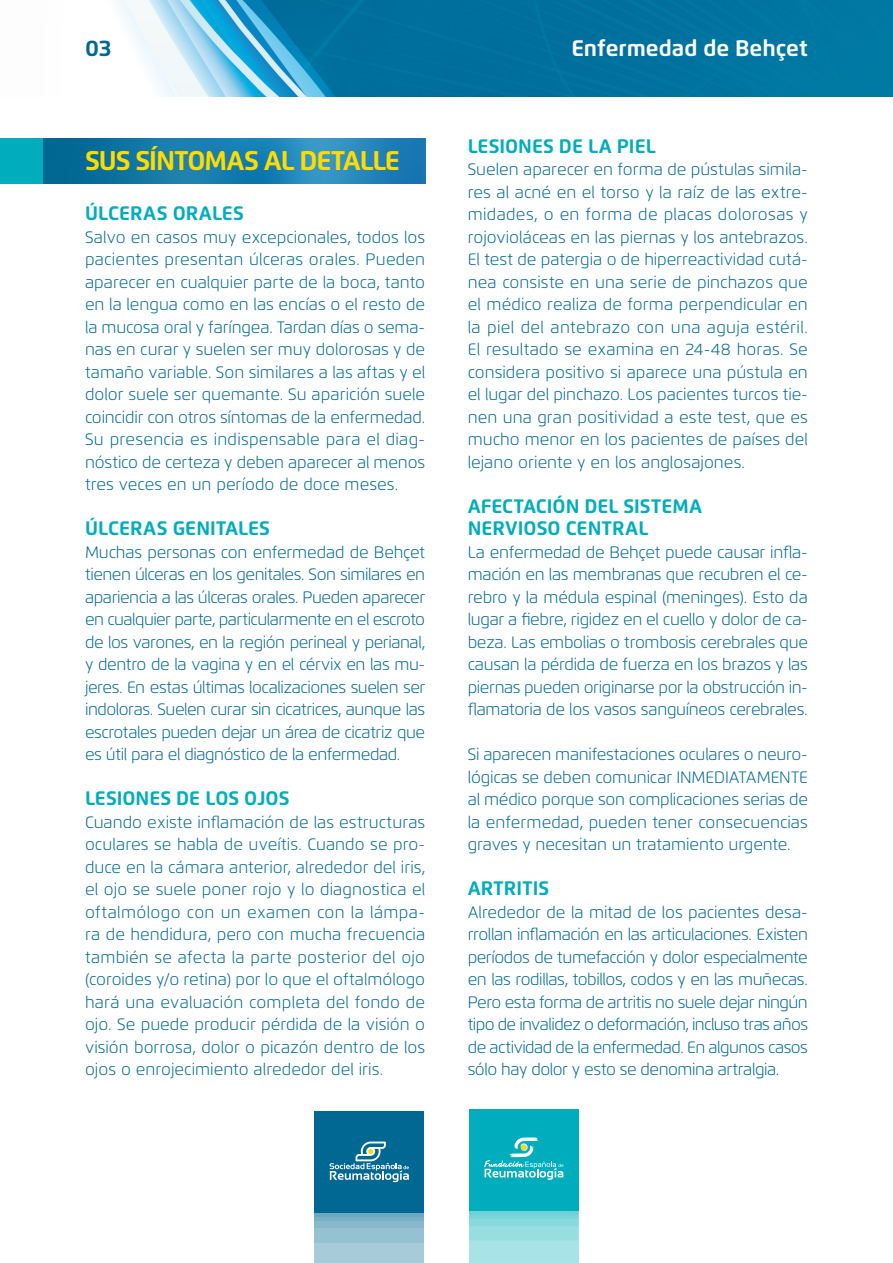
<style>
.page{position:relative;width:893px;height:1263px;background:#fff}
.page>*{position:absolute;margin:0;border:0;box-sizing:border-box;transform-origin:0 0}
.t1{font:700 27px "Flexo";letter-spacing:-.04em;color:#ffdc01}
.t2{font:700 22.5px "Flexo";color:#fff}
.t3{font:700 22.5px "Flexo";color:#006893}
.Subt_interior{font:700 19.5px/22.5px "Flexo";color:#00adbc}
.Cuerpo_de_texto_-bas{font:300 16.5px/22.5px "Flexo";letter-spacing:-.01em;color:#006893;text-align:justify}
</style>
<div class="page">
<img style="left:115px;top:0;width:778px;height:96px">
<div style="left:314px;top:1112px;width:110px;height:101px;background:#006893"></div>
<div style="left:314px;top:1213px;width:110px;height:50px;background:#a7cbd9"></div>
<div style="left:314px;top:1213px;width:110px;height:30px;background:#96c1d2"></div>
<div style="left:314px;top:1213px;width:110px;height:15px;background:#87b8cb"></div>
<div style="left:314px;top:1213px;width:110px;height:8px;background:#79b0c5"></div>
<hr style="left:314px;top:1213px;width:110px;height:4px;background:#6da8c0">
<svg style="left:330px;top:1141px;width:79px;height:41px"></svg>
<div style="left:469px;top:1109px;width:110px;height:102px;background:#00adbc"></div>
<div style="left:469px;top:1211px;width:110px;height:52px;background:#a7e3e7"></div>
<div style="left:469px;top:1211px;width:110px;height:29px;background:#96dee2"></div>
<div style="left:469px;top:1211px;width:110px;height:15px;background:#87d9de"></div>
<svg style="left:469px;top:1214px;width:109px;height:5px"></svg>
<svg style="left:469px;top:1211px;width:109px;height:3px"></svg>
<svg style="left:484px;top:1137px;width:80px;height:43px"></svg>
<div style="left:0;top:139px;width:43px;height:45px;background:#00adbc"></div>
<img style="left:43px;top:139px;width:382px;height:45px">
<h2 class="t3" style="left:85px;top:34px;width:28px">03</h2>
<h2 class="t2" style="left:571px;top:34px;width:238px">Enfermedad de Behçet</h2>
<p class="t1" style="left:85px;top:144px;width:317px">SUS SÍNTOMAS AL DETALLE</p>
<p class="Subt_interior" style="left:85px;top:202px;width:160px">ÚLCERAS ORALES</p>
<p class="Cuerpo_de_texto_-bas" style="left:85px;top:226px;width:342px">Salvo en casos muy excepcionales, todos los pacientes presentan úlceras orales. Pueden aparecer en cualquier parte de la boca, tanto en la lengua como en las encías o el resto de la mucosa oral y faríngea. Tardan días o sema&shy;nas en curar y suelen ser muy dolorosas y de tamaño variable. Son similares a las aftas y el dolor suele ser quemante. Su aparición suele coincidir con otros síntomas de la enfermedad.<br>Su presencia es indispensable para el diag&shy;nóstico de certeza y deben aparecer al menos tres veces en un período de doce meses.</p>
<p class="Subt_interior" style="left:85px;top:517px;width:187px">ÚLCERAS GENITALES</p>
<p class="Cuerpo_de_texto_-bas" style="left:85px;top:541px;width:342px">Muchas personas con enfermedad de Behçet tienen úlceras en los genitales. Son similares en apariencia a las úlceras orales. Pueden aparecer en cualquier parte, particularmente en el escroto de los varones, en la región perineal y perianal, y dentro de la vagina y en el cérvix en las mu&shy;jeres. En estas últimas localizaciones suelen ser indoloras. Suelen curar sin cicatrices, aunque las escrotales pueden dejar un área de cicatriz que es útil para el diagnóstico de la enfermedad.</p>
<p class="Subt_interior" style="left:85px;top:787px;width:206px">LESIONES DE LOS OJOS</p>
<p class="Cuerpo_de_texto_-bas" style="left:85px;top:811px;width:342px">Cuando existe inflamación de las estructuras oculares se habla de uveítis. Cuando se pro&shy;duce en la cámara anterior, alrededor del iris, el ojo se suele poner rojo y lo diagnostica el oftalmólogo con un examen con la lámpa&shy;ra de hendidura, pero con mucha frecuencia también se afecta la parte posterior del ojo (coroides y/o retina) por lo que el oftalmólogo hará una evaluación completa del fondo de ojo. Se puede producir pérdida de la visión o visión borrosa, dolor o picazón dentro de los ojos o enrojecimiento alrededor del iris.</p>
<p class="Subt_interior" style="left:468px;top:134px;width:189px">LESIONES DE LA PIEL</p>
<p class="Cuerpo_de_texto_-bas" style="left:468px;top:158px;width:342px">Suelen aparecer en forma de pústulas simila&shy;res al acné en el torso y la raíz de las extre&shy;midades, o en forma de placas dolorosas y rojovioláceas en las piernas y los antebrazos.<br>El test de patergia o de hiperreactividad cutá&shy;nea consiste en una serie de pinchazos que el médico realiza de forma perpendicular en la piel del antebrazo con una aguja estéril.<br>El resultado se examina en 24-48 horas. Se considera positivo si aparece una pústula en el lugar del pinchazo. Los pacientes turcos tie&shy;nen una gran positividad a este test, que es mucho menor en los pacientes de países del lejano oriente y en los anglosajones.</p>
<p class="Subt_interior" style="left:468px;top:494px;width:236px">AFECTACIÓN DEL SISTEMA<br>NERVIOSO CENTRAL</p>
<p class="Cuerpo_de_texto_-bas" style="left:468px;top:541px;width:342px">La enfermedad de Behçet puede causar infla&shy;mación en las membranas que recubren el ce&shy;rebro y la médula espinal (meninges). Esto da lugar a fiebre, rigidez en el cuello y dolor de ca&shy;beza. Las embolias o trombosis cerebrales que causan la pérdida de fuerza en los brazos y las piernas pueden originarse por la obstrucción in&shy;flamatoria de los vasos sanguíneos cerebrales.</p>
<p class="Cuerpo_de_texto_-bas" style="left:468px;top:743px;width:342px">Si aparecen manifestaciones oculares o neuro&shy;lógicas se deben comunicar INMEDIATAMENTE al médico porque son complicaciones serias de la enfermedad, pueden tener consecuencias graves y necesitan un tratamiento urgente.</p>
<p class="Subt_interior" style="left:468px;top:877px;width:83px">ARTRITIS</p>
<p class="Cuerpo_de_texto_-bas" style="left:468px;top:901px;width:342px">Alrededor de la mitad de los pacientes desa&shy;rrollan inflamación en las articulaciones. Existen períodos de tumefacción y dolor especialmente en las rodillas, tobillos, codos y en las muñecas.<br>Pero esta forma de artritis no suele dejar ningún tipo de invalidez o deformación, incluso tras años de actividad de la enfermedad. En algunos casos sólo hay dolor y esto se denomina artralgia.</p>
</div>
